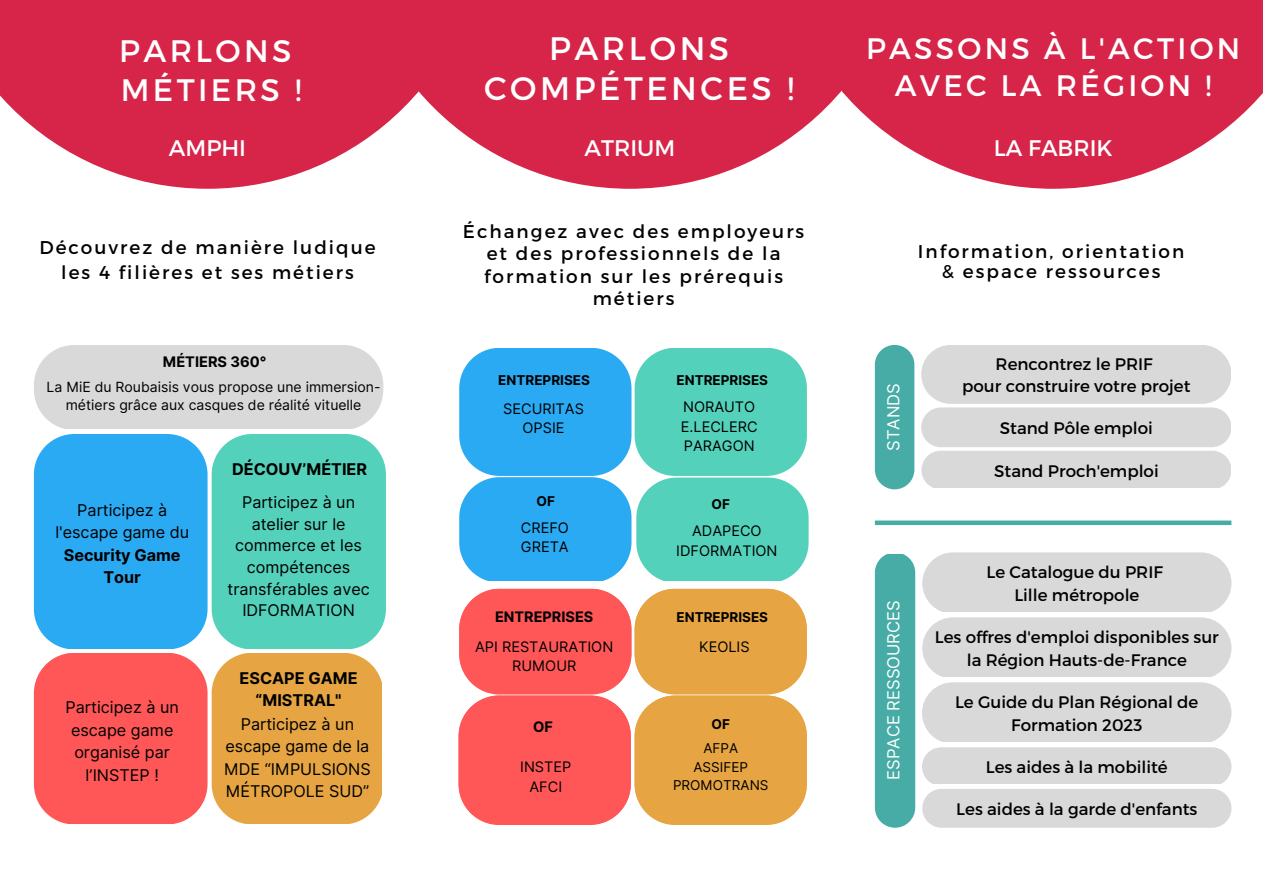
<style>
.page{position:relative;width:1263px;height:894px;background:#fff}
.page>*{position:absolute;margin:0;border:0;box-sizing:border-box;transform-origin:0 0}
.t1{font:32.4px/40.5px "Montserrat";letter-spacing:.11em;color:#fff;text-align:center}
.t2{font:31.05px/38.8px "Montserrat";letter-spacing:.11em;color:#fff}
.t3{font:29.55px/37px "Montserrat";letter-spacing:.11em;color:#fff;text-align:center}
.t4{font:22.5px "Montserrat";color:#fff}
.t5{font:18.45px/22.5px "Montserrat";letter-spacing:.11em;color:#000;text-align:center}
.t6{font:16.65px/22.5px "Montserrat";color:#000;text-align:center}
.t7{font:16.65px "Inter";color:#fff}
.t8{font:16.2px/22.5px "Inter";color:#000;text-align:center}
.t9{font:700 16.2px/22.5px "Inter";color:#000;text-align:center}
.t10{font:14.55px/19.4px "Inter";color:#000;text-align:center}
.t11{font:700 14.55px "Inter";color:#000}
.t12{font:700 14.4px "Inter";color:#000}
.t13{font:13.95px/18.8px "Inter";color:#000;text-align:center}
.t14{font:700 13.5px "Inter";color:#000}
.t15{font:13.5px/18px "Inter";color:#000;text-align:center}
</style>
<div class="page">
<svg style="left:34px;top:434px;width:352px;height:389px;background:#95a7a1"></svg>
<div style="left:34px;top:345px;width:349px;height:83px;background:#d9d9d9"></div>
<svg style="left:459px;top:348px;width:350px;height:233px;background:#4fc2db"></svg>
<svg style="left:459px;top:588px;width:348px;height:236px;background:#f3885b"></svg>
<div style="left:921px;top:407px;width:310px;height:40px;background:#d9d9d9;border-radius:20px"></div>
<div style="left:921px;top:451px;width:310px;height:36px;background:#d9d9d9"></div>
<div style="left:922px;top:682px;width:309px;height:59px;background:#d9d9d9"></div>
<div style="left:922px;top:552px;width:309px;height:59px;background:#d9d9d9"></div>
<div style="left:922px;top:747px;width:309px;height:36px;background:#d9d9d9"></div>
<div style="left:922px;top:788px;width:309px;height:39px;background:#d9d9d9;border-radius:19px"></div>
<div style="left:921px;top:345px;width:310px;height:58px;background:#d9d9d9;border-radius:29px"></div>
<div style="left:875px;top:554px;width:40px;height:273px;background:#46aca5"></div>
<div style="left:922px;top:617px;width:309px;height:59px;background:#d9d9d9"></div>
<div style="left:875px;top:345px;width:39px;height:144px;background:#46aca5;border-radius:20px"></div>
<div style="left:875px;top:520px;width:356px;height:5px;background:#46aca5"></div>
<svg style="left:908px;top:0;width:355px;height:189px;background:#db3f5f"></svg>
<svg style="left:485px;top:0;width:423px;height:189px;fill:#d72549"></svg>
<svg style="left:0;top:0;width:485px;height:189px;fill:#d72549"></svg>
<h2 class="t2" style="left:119px;top:30px;width:184px">PARLONS<br>MÉTIERS !</h2>
<h3 class="t3" style="left:866px;top:29px;width:376px">PASSONS À L'ACTION<br>AVEC LA RÉGION !</h3>
<h1 class="t1" style="left:484px;top:26px;width:311px">PARLONS<br>COMPÉTENCES !</h1>
<h3 class="t4" style="left:169px;top:133px;width:79px">AMPHI</h3>
<h3 class="t4" style="left:584px;top:133px;width:92px">ATRIUM</h3>
<h3 class="t4" style="left:994px;top:133px;width:121px">LA FABRIK</h3>
<p class="t5" style="left:39px;top:234px;width:338px;line-height:24.8px">Découvrez de manière ludique les 4 filières et ses métiers</p>
<p class="t11" style="left:163px;top:353px;width:105px">MÉTIERS 360°</p>
<p class="t13" style="left:47px;top:377px;width:335px">La MiE du Roubaisis vous propose une immersion&shy;métiers grâce aux casques de réalité vituelle</p>
<p class="t8" style="left:55px;top:498px;width:135px">Participez à l'escape game du</p>
<p class="t9" style="left:64px;top:543px;width:118px">Security Game<br>Tour</p>
<p class="t8" style="left:66px;top:696px;width:115px">Participez à un escape game organisé par l’INSTEP !</p>
<p class="t9" style="left:232px;top:457px;width:137px">DÉCOUV’MÉTIER</p>
<p class="t8" style="left:228px;top:491px;width:144px;line-height:21.5px">Participez à un atelier sur le commerce et les compétences transférables avec<br>IDFORMATION</p>
<p class="t9" style="left:240px;top:666px;width:120px">ESCAPE GAME “MISTRAL"</p>
<p class="t8" style="left:224px;top:712px;width:148px">Participez à un escape game de la<br>MDE “IMPULSIONS<br>MÉTROPOLE SUD”</p>
<p class="t5" style="left:463px;top:219px;width:343px">Échangez avec des employeurs et des professionnels de la formation sur les prérequis métiers</p>
<p class="t14" style="left:498px;top:371px;width:93px">ENTREPRISES</p>
<p class="t10" style="left:503px;top:398px;width:82px">SECURITAS<br>OPSIE</p>
<p class="t14" style="left:537px;top:493px;width:20px">OF</p>
<p class="t14" style="left:676px;top:371px;width:93px">ENTREPRISES</p>
<p class="t10" style="left:681px;top:397px;width:78px;text-align:left">NORAUTO<br>E.LECLERC<br>PARAGON</p>
<p class="t14" style="left:711px;top:495px;width:20px">OF</p>
<p class="t10" style="left:521px;top:517px;width:50px;text-align:left">CREFO<br>GRETA</p>
<p class="t10" style="left:676px;top:521px;width:103px">ADAPECO<br>IDFORMATION</p>
<p class="t12" style="left:495px;top:607px;width:100px">ENTREPRISES</p>
<p class="t10" style="left:475px;top:636px;width:140px">API RESTAURATION<br>RUMOUR</p>
<p class="t10" style="left:699px;top:636px;width:52px">KEOLIS</p>
<p class="t14" style="left:676px;top:608px;width:93px">ENTREPRISES</p>
<p class="t11" style="left:533px;top:717px;width:21px">OF</p>
<p class="t14" style="left:711px;top:716px;width:20px">OF</p>
<p class="t10" style="left:520px;top:757px;width:53px">INSTEP<br>AFCI</p>
<p class="t15" style="left:673px;top:739px;width:97px">AFPA<br>ASSIFEP<br>PROMOTRANS</p>
<p class="t5" style="left:918px;top:240px;width:268px;line-height:19.6px">Information, orientation &amp; espace ressources</p>
<p class="t7" style="left:884px;top:451px;width:69px;rotate:-90deg">STANDS</p>
<p class="t6" style="left:962px;top:351px;width:230px">Rencontrez le PRIF<br>pour construire votre projet</p>
<p class="t6" style="left:1000px;top:416px;width:154px">Stand Pôle emploi</p>
<p class="t6" style="left:994px;top:458px;width:166px">Stand Proch'emploi</p>
<p class="t7" style="left:884px;top:779px;width:181px;rotate:-90deg">ESPACE RESSOURCES</p>
<p class="t6" style="left:986px;top:560px;width:178px">Le Catalogue du PRIF<br>Lille métropole</p>
<p class="t6" style="left:935px;top:625px;width:286px">Les offres d'emploi disponibles sur la Région Hauts-de-France</p>
<p class="t6" style="left:955px;top:690px;width:245px">Le Guide du Plan Régional de<br>Formation 2023</p>
<p class="t6" style="left:986px;top:755px;width:183px">Les aides à la mobilité</p>
<p class="t6" style="left:956px;top:796px;width:243px">Les aides à la garde d'enfants</p>
</div>
